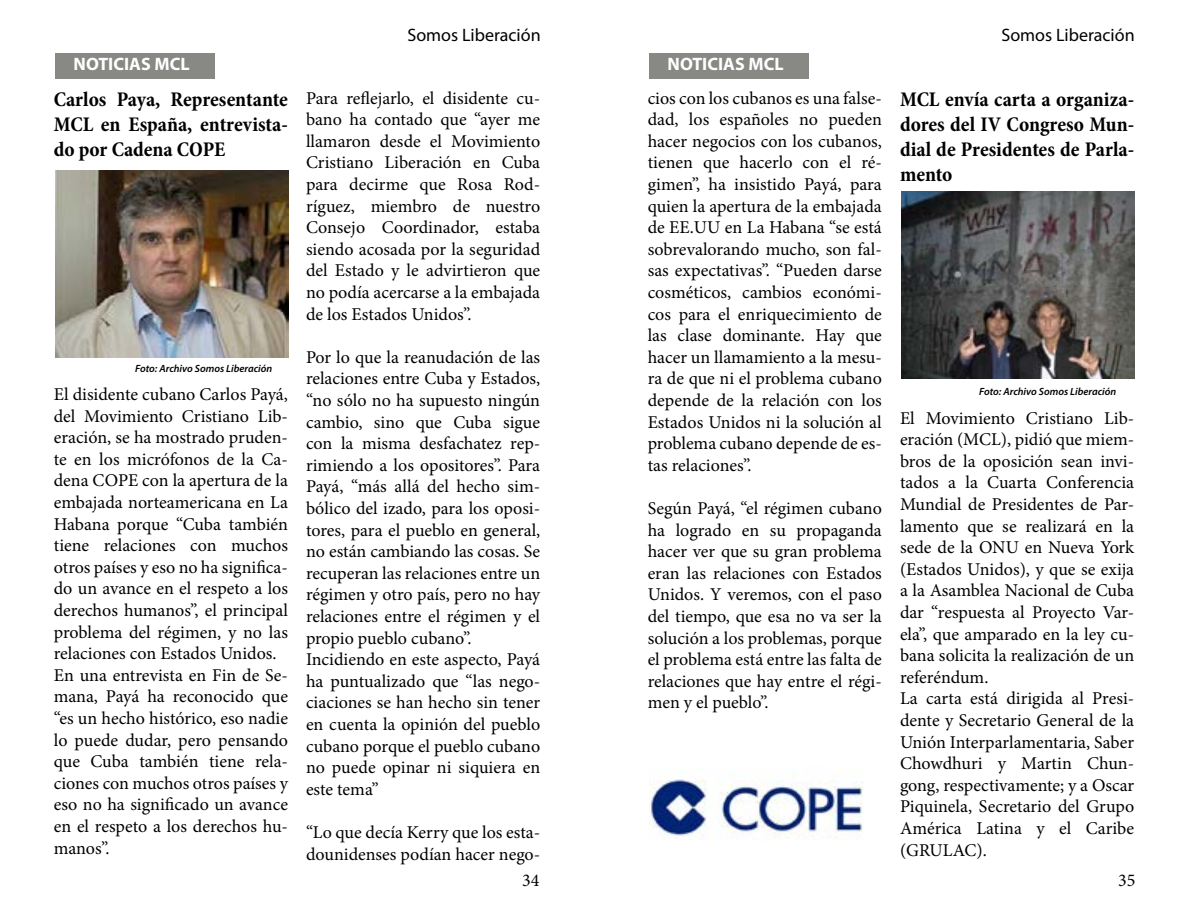
<style>
.page{position:relative;width:1188px;height:918px;background:#fff}
.page>*{position:absolute;margin:0;border:0;box-sizing:border-box;transform-origin:0 0}
.t1{font:700 condensed 21px/25.2px "Minion Pro";color:#000;text-align:justify}
.t2{font:18px/21.6px "Minion Pro";color:#000}
.t3{font:18px "Myriad Pro";color:#000}
.t4{font:700 18px "Myriad Pro";color:#fff}
.t5{font:italic 600 10.5px "Myriad Pro";color:#000}
</style>
<div class="page">
<div style="left:649px;top:53px;width:160px;height:26px;background:#888885"></div>
<img style="left:649px;top:775px;width:214px;height:65px">
<img style="left:901px;top:191px;width:233px;height:187px">
<div style="left:55px;top:53px;width:160px;height:26px;background:#888885"></div>
<img style="left:55px;top:170px;width:233px;height:187px">
<p class="t3" style="left:407px;top:23px;width:135px">Somos Liberación</p>
<p class="t4" style="left:74px;top:52px;width:117px">NOTICIAS MCL</p>
<p class="t1" style="left:54px;top:86px;width:236px">Carlos Paya, Representante MCL en España, entrevista&shy;do por Cadena COPE</p>
<p class="t2" style="left:306px;top:87px;width:236px;text-align:justify">Para reflejarlo, el disidente cu&shy;bano ha contado que “ayer me llamaron desde el Movimiento Cristiano Liberación en Cuba para decirme que Rosa Rod&shy;ríguez, miembro de nuestro Consejo Coordinador, estaba siendo acosada por la seguridad del Estado y le advirtieron que no podía acercarse a la embajada de los Estados Unidos”.</p>
<p class="t2" style="left:306px;top:346px;width:236px">Por lo que la reanudación de las relaciones entre Cuba y Estados, “no sólo no ha supuesto ningún cambio, sino que Cuba sigue con la misma desfachatez rep&shy;rimiendo a los opositores”. Para<br>Payá, “más allá del hecho sim&shy;bólico del izado, para los oposi&shy;tores, para el pueblo en general, no están cambiando las cosas. Se recuperan las relaciones entre un régimen y otro país, pero no hay relaciones entre el régimen y el propio pueblo cubano”.<br>Incidiendo en este aspecto, Payá ha puntualizado que “las nego&shy;ciaciones se han hecho sin tener en cuenta la opinión del pueblo cubano porque el pueblo cubano no puede opinar ni siquiera en este tema”</p>
<p class="t2" style="left:306px;top:821px;width:236px">“Lo que decía Kerry que los esta&shy;dounidenses podían hacer nego-</p>
<p class="t5" style="left:135px;top:361px;width:139px">Foto: Archivo Somos Liberación</p>
<p class="t2" style="left:54px;top:384px;width:236px">El disidente cubano Carlos Payá, del Movimiento Cristiano Lib&shy;eración, se ha mostrado pruden&shy;te en los micrófonos de la Ca&shy;dena COPE con la apertura de la embajada norteamericana en La<br>Habana porque “Cuba también tiene relaciones con muchos otros países y eso no ha significa&shy;do un avance en el respeto a los derechos humanos”, el principal problema del régimen, y no las relaciones con Estados Unidos.<br>En una entrevista en Fin de Se&shy;mana, Payá ha reconocido que “es un hecho histórico, eso nadie lo puede dudar, pero pensando que Cuba también tiene rela&shy;ciones con muchos otros países y eso no ha significado un avance en el respeto a los derechos hu&shy;manos”.</p>
<p class="t2" style="left:522px;top:869px;width:19px">34</p>
<p class="t4" style="left:668px;top:52px;width:117px">NOTICIAS MCL</p>
<p class="t2" style="left:648px;top:87px;width:236px;text-align:justify">cios con los cubanos es una false&shy;dad, los españoles no pueden hacer negocios con los cubanos, tienen que hacerlo con el ré&shy;gimen”, ha insistido Payá, para quien la apertura de la embajada de EE.UU en La Habana “se está sobrevalorando mucho, son fal&shy;sas expectativas”. “Pueden darse cosméticos, cambios económi&shy;cos para el enriquecimiento de las clase dominante. Hay que hacer un llamamiento a la mesu&shy;ra de que ni el problema cubano depende de la relación con los Estados Unidos ni la solución al problema cubano depende de es&shy;tas relaciones”.</p>
<p class="t2" style="left:648px;top:497px;width:236px;text-align:justify">Según Payá, “el régimen cubano ha logrado en su propaganda hacer ver que su gran problema eran las relaciones con Estados Unidos. Y veremos, con el paso del tiempo, que esa no va ser la solución a los problemas, porque el problema está entre las falta de relaciones que hay entre el régi&shy;men y el pueblo”.</p>
<p class="t3" style="left:1001px;top:23px;width:135px">Somos Liberación</p>
<p class="t1" style="left:900px;top:86px;width:236px">MCL envía carta a organiza&shy;dores del IV Congreso Mun&shy;dial de Presidentes de Parla&shy;mento</p>
<p class="t5" style="left:979px;top:385px;width:139px">Foto: Archivo Somos Liberación</p>
<p class="t2" style="left:900px;top:407px;width:236px">El Movimiento Cristiano Lib&shy;eración (MCL), pidió que miem&shy;bros de la oposición sean invi&shy;tados a la Cuarta Conferencia<br>Mundial de Presidentes de Par&shy;lamento que se realizará en la sede de la ONU en Nueva York (Estados Unidos), y que se exija a la Asamblea Nacional de Cuba dar “respuesta al Proyecto Var&shy;ela”, que amparado en la ley cu&shy;bana solicita la realización de un referéndum.<br>La carta está dirigida al Presi&shy;dente y Secretario General de la<br>Unión Interparlamentaria, Saber<br>Chowdhuri y Martin Chun&shy;gong, respectivamente; y a Oscar<br>Piquinela, Secretario del Grupo<br>América Latina y el Caribe (GRULAC).</p>
<p class="t2" style="left:1118px;top:869px;width:19px">35</p>
</div>
